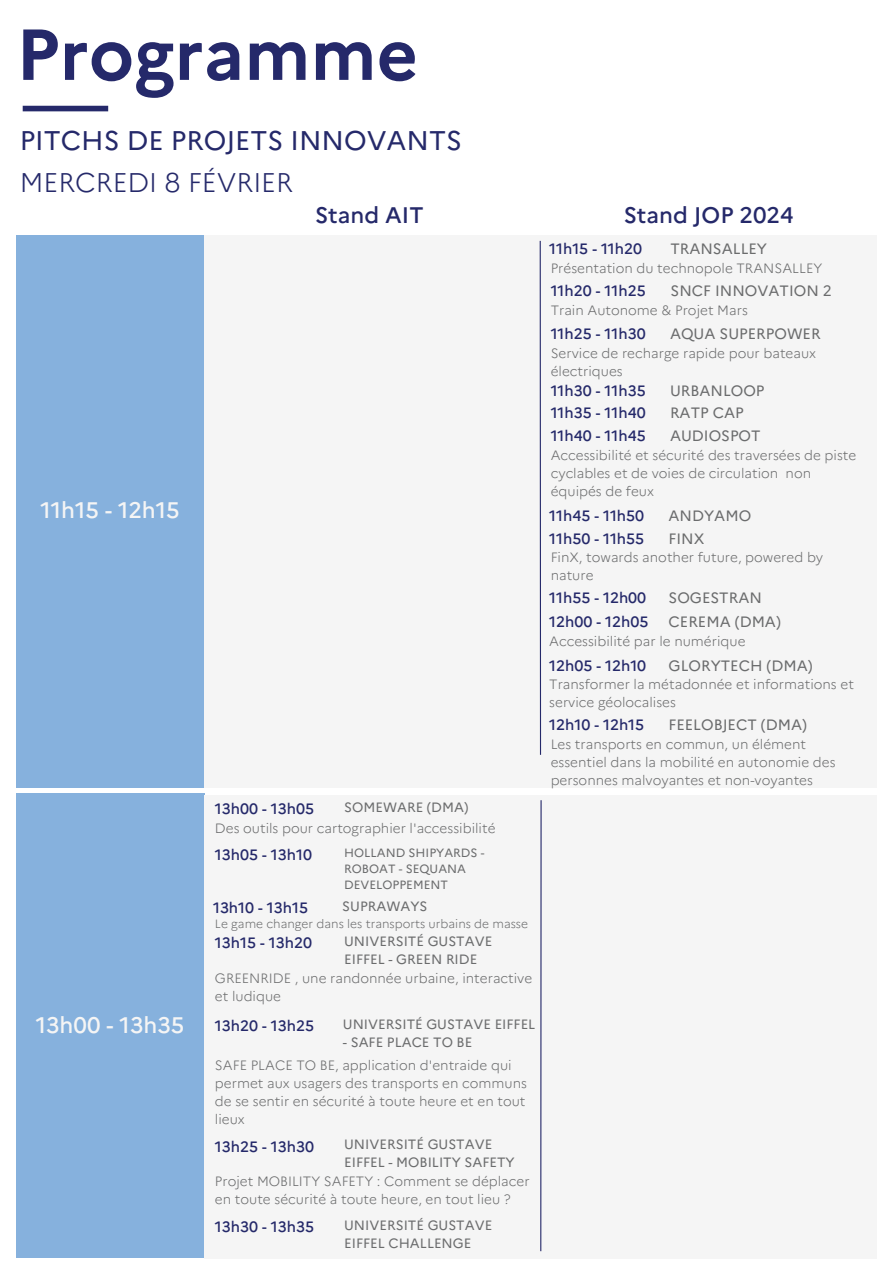
<style>
.page{position:relative;width:893px;height:1264px;background:#fff}
.page>*{position:absolute;margin:0;border:0;box-sizing:border-box;transform-origin:0 0}
.t1{font:700 72px "Marianne";color:#25296a}
.t2{font:27px "Marianne";color:#25296a}
.t3{font:300 27px "Marianne";color:#25296a}
.t4{font:500 22.5px "Marianne";color:#f5f5f5}
.t5{font:500 22.5px "Marianne";color:#25296a}
.t6{font:500 15px "Marianne";color:#25296a}
.t7{font:15px "Marianne";color:#6b6c6d}
.t8{font:300 13.5px/18px "Marianne";color:#6b6c6d}
.t9{font:13.5px/18px "Marianne";color:#6b6c6d}
.t10{font:12px/16px "Marianne";color:#6b6c6d}
.t11{font:300 12px "Marianne";color:#6b6c6d}
</style>
<div class="page">
<div style="left:23px;top:106px;width:85px;height:5px;background:#25296a"></div>
<div style="left:16px;top:235px;width:188px;height:552px;background:#86b1dd"></div>
<div style="left:204px;top:235px;width:672px;height:552px;background:#f5f5f5"></div>
<hr style="left:539px;top:241px;width:2px;height:513px;background:#25296a">
<div style="left:16px;top:792px;width:188px;height:465px;background:#86b1dd"></div>
<div style="left:204px;top:795px;width:672px;height:463px;background:#f5f5f5"></div>
<hr style="left:540px;top:800px;width:1px;height:451px;background:#25296a">
<h1 class="t1" style="left:16px;top:-2px;width:404px">Programme</h1>
<h2 class="t2" style="left:20px;top:119px;width:443px">PITCHS DE PROJETS INNOVANTS</h2>
<h2 class="t3" style="left:20px;top:162px;width:275px">MERCREDI 8 FÉVRIER</h2>
<h3 class="t4" style="left:40px;top:493px;width:141px">11h15 - 12h15</h3>
<h3 class="t5" style="left:315px;top:198px;width:110px">Stand AIT</h3>
<h3 class="t5" style="left:623px;top:198px;width:171px">Stand JOP 2024</h3>
<p class="t6" style="left:549px;top:237px;width:94px">11h15 - 11h20</p>
<p class="t7" style="left:670px;top:237px;width:98px">TRANSALLEY</p>
<p class="t8" style="left:550px;top:258px;width:273px">Présentation du technopole TRANSALLEY</p>
<p class="t6" style="left:550px;top:279px;width:96px">11h20 - 11h25</p>
<p class="t7" style="left:670px;top:279px;width:163px">SNCF INNOVATION 2</p>
<p class="t8" style="left:550px;top:300px;width:199px">Train Autonome &amp; Projet Mars</p>
<p class="t6" style="left:550px;top:322px;width:96px">11h25 - 11h30</p>
<p class="t7" style="left:670px;top:322px;width:152px">AQUA SUPERPOWER</p>
<p class="t8" style="left:550px;top:343px;width:267px">Service de recharge rapide pour bateaux électriques</p>
<p class="t6" style="left:550px;top:378px;width:96px">11h30 - 11h35</p>
<p class="t7" style="left:670px;top:378px;width:96px">URBANLOOP</p>
<p class="t6" style="left:550px;top:401px;width:96px">11h35 - 11h40</p>
<p class="t7" style="left:670px;top:401px;width:75px">RATP CAP</p>
<p class="t6" style="left:550px;top:424px;width:96px">11h40 - 11h45</p>
<p class="t7" style="left:670px;top:424px;width:92px">AUDIOSPOT</p>
<p class="t8" style="left:550px;top:445px;width:307px">Accessibilité et sécurité des traversées de piste cyclables et de voies de circulation non équipés de feux</p>
<p class="t6" style="left:549px;top:503px;width:96px">11h45 - 11h50</p>
<p class="t7" style="left:668px;top:503px;width:84px">ANDYAMO</p>
<p class="t6" style="left:549px;top:526px;width:96px">11h50 - 11h55</p>
<p class="t7" style="left:668px;top:526px;width:37px">FINX</p>
<p class="t8" style="left:550px;top:547px;width:274px">FinX, towards another future, powered by nature</p>
<p class="t6" style="left:549px;top:586px;width:98px">11h55 - 12h00</p>
<p class="t7" style="left:668px;top:586px;width:95px">SOGESTRAN</p>
<p class="t6" style="left:549px;top:610px;width:101px">12h00 - 12h05</p>
<p class="t7" style="left:668px;top:610px;width:114px">CEREMA (DMA)</p>
<p class="t6" style="left:549px;top:653px;width:98px">12h05 - 12h10</p>
<p class="t7" style="left:668px;top:653px;width:145px">GLORYTECH (DMA)</p>
<p class="t8" style="left:549px;top:674px;width:306px">Transformer la métadonnée et informations et service géolocalises</p>
<p class="t6" style="left:549px;top:713px;width:96px">12h10 - 12h15</p>
<p class="t7" style="left:668px;top:713px;width:140px">FEELOBJECT (DMA)</p>
<p class="t8" style="left:549px;top:631px;width:198px">Accessibilité par le numérique</p>
<p class="t8" style="left:550px;top:733px;width:286px">Les transports en commun, un élément essentiel dans la mobilité en autonomie des personnes malvoyantes et non-voyantes</p>
<p class="t6" style="left:215px;top:797px;width:101px">13h00 - 13h05</p>
<p class="t9" style="left:344px;top:797px;width:126px">SOMEWARE (DMA)</p>
<p class="t8" style="left:215px;top:818px;width:282px">Des outils pour cartographier l'accessibilité</p>
<p class="t6" style="left:215px;top:843px;width:98px">13h05 - 13h10</p>
<p class="t10" style="left:344px;top:843px;width:142px">HOLLAND SHIPYARDS -<br>ROBOAT - SEQUANA<br>DEVELOPPEMENT</p>
<p class="t6" style="left:213px;top:896px;width:96px">13h10 - 13h15</p>
<p class="t9" style="left:342px;top:896px;width:87px">SUPRAWAYS</p>
<p class="t11" style="left:215px;top:914px;width:315px">Le game changer dans les transports urbains de masse</p>
<p class="t6" style="left:215px;top:931px;width:98px">13h15 - 13h20</p>
<p class="t9" style="left:344px;top:931px;width:150px">UNIVERSITÉ GUSTAVE<br>EIFFEL - GREEN RIDE</p>
<h3 class="t4" style="left:36px;top:1007px;width:150px">13h00 - 13h35</h3>
<p class="t8" style="left:215px;top:968px;width:319px">GREENRIDE , une randonnée urbaine, interactive et ludique</p>
<p class="t6" style="left:215px;top:1014px;width:101px">13h20 - 13h25</p>
<p class="t9" style="left:343px;top:1014px;width:194px">UNIVERSITÉ GUSTAVE EIFFEL</p>
<p class="t9" style="left:343px;top:1032px;width:131px">- SAFE PLACE TO BE</p>
<p class="t8" style="left:215px;top:1054px;width:313px">SAFE PLACE TO BE, application d'entraide qui permet aux usagers des transports en communs de se sentir en sécurité à toute heure et en tout lieux</p>
<p class="t6" style="left:215px;top:1134px;width:101px">13h25 - 13h30</p>
<p class="t9" style="left:344px;top:1134px;width:172px">UNIVERSITÉ GUSTAVE<br>EIFFEL - MOBILITY SAFETY</p>
<p class="t8" style="left:215px;top:1171px;width:316px">Projet MOBILITY SAFETY : Comment se déplacer en toute sécurité à toute heure, en tout lieu ?</p>
<p class="t6" style="left:215px;top:1215px;width:101px">13h30 - 13h35</p>
<p class="t9" style="left:344px;top:1215px;width:150px">UNIVERSITÉ GUSTAVE<br>EIFFEL CHALLENGE</p>
</div>
